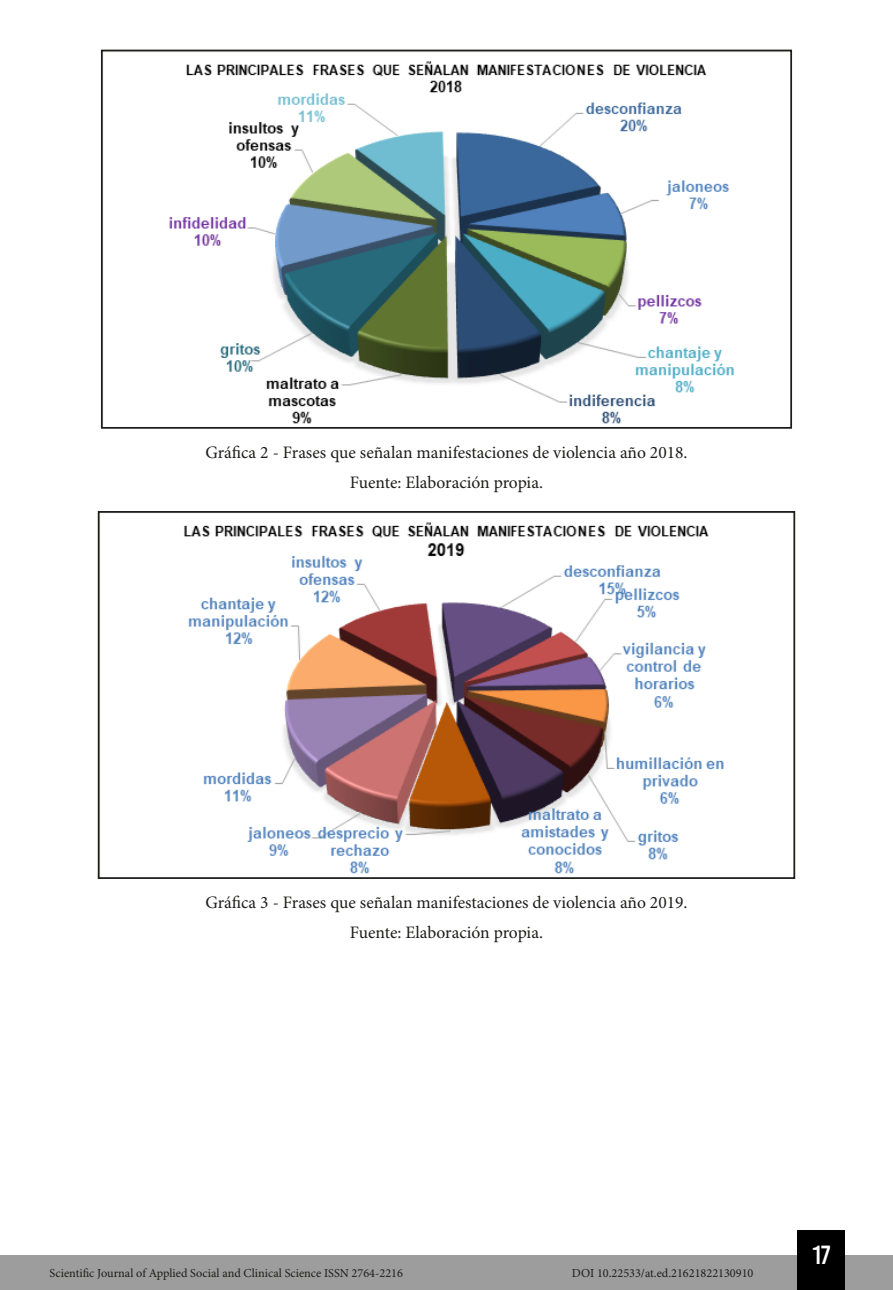
<style>
.page{position:relative;width:893px;height:1290px;background:#fff}
.page>*{position:absolute;margin:0;border:0;box-sizing:border-box;transform-origin:0 0}
.t1{font:26.25px "Bebas Kai";color:#fff}
.t2{font:17.5px/29.4px "Minion Pro";color:#1d1d1b;text-align:center}
.t3{font:12.25px "Minion Pro";color:#1d1d1b}
</style>
<div class="page">
<div style="left:0;top:1255px;width:893px;height:35px;background:#9d9d9d"></div>
<div style="left:797px;top:1230px;width:48px;height:60px;background:#000"></div>
<img style="left:169px;top:61px;width:566px;height:363px">
<div style="left:101px;top:50px;width:691px;height:379px;border:2px solid #1d1d1b"></div>
<img style="left:184px;top:522px;width:540px;height:352px">
<div style="left:98px;top:511px;width:697px;height:368px;border:2px solid #1d1d1b"></div>
<p class="t2" style="left:205px;top:439px;width:484px">Gráfica 2 - Frases que señalan manifestaciones de violencia año 2018.<br>Fuente: Elaboración propia.</p>
<p class="t2" style="left:205px;top:889px;width:484px">Gráfica 3 - Frases que señalan manifestaciones de violencia año 2019.<br>Fuente: Elaboración propia.</p>
<p class="t3" style="left:50px;top:1266px;width:355px">Scientific Journal of Applied Social and Clinical Science ISSN 2764-2216</p>
<p class="t3" style="left:572px;top:1266px;width:183px">DOI 10.22533/at.ed.21621822130910</p>
<h1 class="t1" style="left:812px;top:1241px;width:20px">17</h1>
</div>
